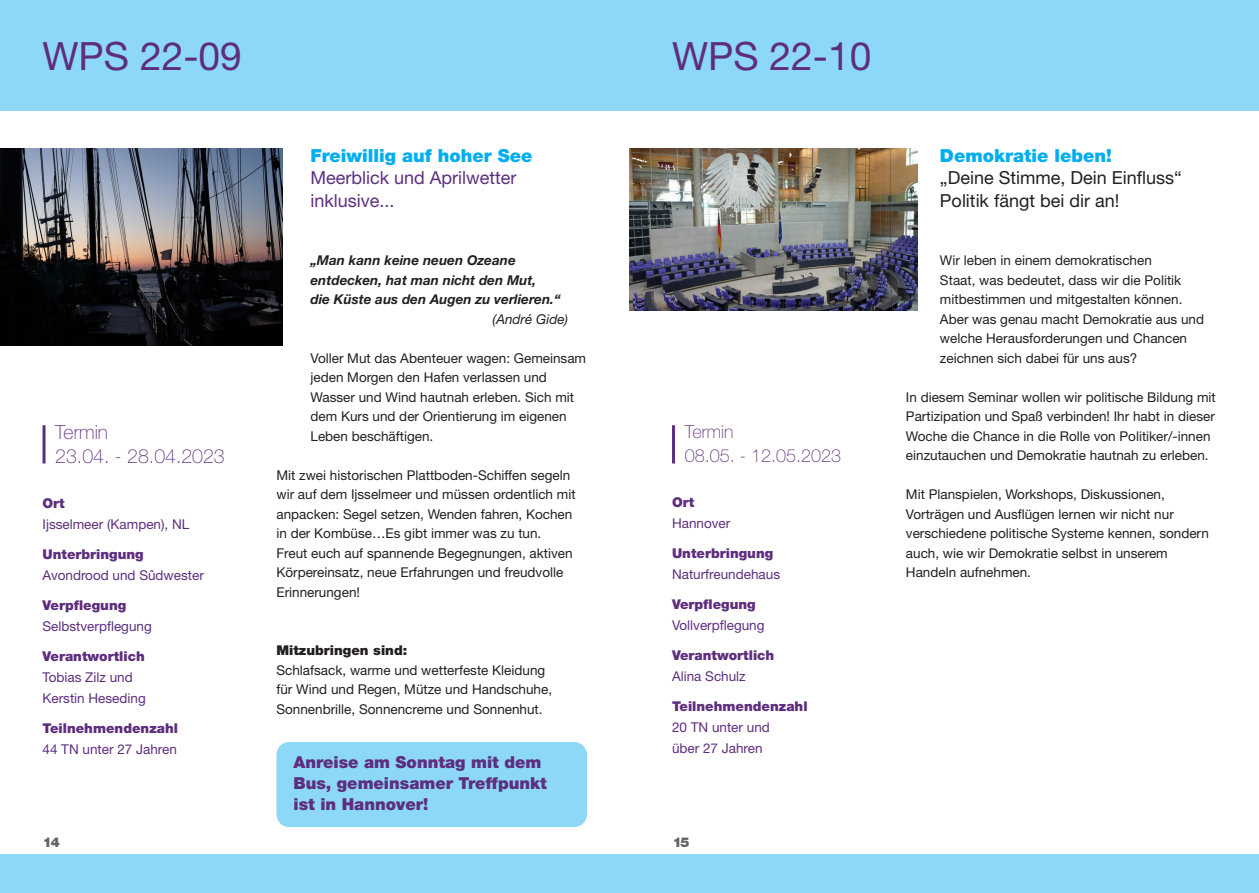
<style>
.page{position:relative;width:1259px;height:893px;background:#fff}
.page>*{position:absolute;margin:0;border:0;box-sizing:border-box;transform-origin:0 0}
.t1{font:39px "Helvetica Neue LT Std";color:#5e2e7e}
.t2{font:100 19.5px "Helvetica Neue LT Std";color:#5e2e7e}
.t3{font:18px/22.5px "Helvetica Neue LT Std";color:#231f20}
.t4{font:900 18px "Helvetica Neue LT Std";color:#00aeef}
.t5{font:18px/22.5px "Helvetica Neue LT Std";color:#5e2e7e}
.t6{font:100 18px "Helvetica Neue LT Std";color:#5e2e7e}
.t7{font:900 16.5px/21px "Helvetica Neue LT Std";color:#5e2e7e}
.t8{font:13.5px/19.5px "Helvetica Neue LT Std";color:#231f20}
.t9{font:13.5px/21px "Helvetica Neue LT Std";color:#5e2e7e}
.t10{font:900 13.5px "Helvetica Neue LT Std";color:#5e2e7e}
.t11{font:italic 700 13.5px "Helvetica Neue LT Std";color:#231f20}
.t12{font:900 13.5px "Helvetica Neue LT Std";color:#231f20}
.t13{font:italic 13.5px "Helvetica Neue LT Std";color:#231f20}
</style>
<div class="page">
<div style="left:0;top:0;width:1259px;height:111px;background:#8dd7f7"></div>
<div style="left:276px;top:742px;width:311px;height:85px;background:#8dd7f7;border-radius:13px"></div>
<img style="left:0;top:149px;width:282px;height:196px">
<img style="left:629px;top:149px;width:288px;height:162px">
<hr style="left:43px;top:425px;width:3px;height:38px;background:#5e2e7e">
<hr style="left:672px;top:425px;width:3px;height:38px;background:#5e2e7e">
<div style="left:0;top:855px;width:1259px;height:38px;background:#8dd7f7"></div>
<p class="t1" style="left:43px;top:33px;width:201px">WPS 22-09</p>
<p class="t1" style="left:672px;top:33px;width:201px">WPS 22-10</p>
<p class="t2" style="left:55px;top:421px;width:54px">Termin</p>
<p class="t2" style="left:55px;top:445px;width:171px">23.04. - 28.04.2023</p>
<p class="t10" style="left:43px;top:495px;width:24px">Ort</p>
<p class="t9" style="left:43px;top:514px;width:148px">Ijsselmeer (Kampen), NL</p>
<p class="t10" style="left:43px;top:546px;width:103px">Unterbringung</p>
<p class="t9" style="left:43px;top:565px;width:163px">Avondrood und Sûdwester</p>
<p class="t10" style="left:43px;top:597px;width:85px">Verpflegung</p>
<p class="t9" style="left:43px;top:616px;width:111px">Selbstverpflegung</p>
<p class="t10" style="left:43px;top:648px;width:104px">Verantwortlich</p>
<p class="t9" style="left:43px;top:667px;width:105px">Tobias Zilz und<br>Kerstin Heseding</p>
<p class="t10" style="left:43px;top:720px;width:137px">Teilnehmendenzahl</p>
<p class="t9" style="left:43px;top:739px;width:136px">44 TN unter 27 Jahren</p>
<p class="t4" style="left:310px;top:145px;width:224px">Freiwillig auf hoher See</p>
<p class="t5" style="left:310px;top:166px;width:208px">Meerblick und Aprilwetter inklusive...</p>
<p class="t11" style="left:310px;top:252px;width:207px">„Man kann keine neuen Ozeane</p>
<p class="t11" style="left:310px;top:272px;width:227px">entdecken, hat man nicht den Mut,</p>
<p class="t11" style="left:310px;top:291px;width:251px">die Küste aus den Augen zu verlieren.“</p>
<p class="t13" style="left:492px;top:311px;width:77px">(André Gide)</p>
<p class="t8" style="left:310px;top:348px;width:277px">Voller Mut das Abenteuer wagen: Gemeinsam jeden Morgen den Hafen verlassen und Wasser und Wind hautnah erleben. Sich mit dem Kurs und der Orientierung im eigenen Leben beschäftigen.</p>
<p class="t8" style="left:276px;top:465px;width:301px">Mit zwei historischen Plattboden-Schiffen segeln wir auf dem Ijsselmeer und müssen ordentlich mit anpacken: Segel setzen, Wenden fahren, Kochen in der Kombüse…Es gibt immer was zu tun.<br>Freut euch auf spannende Begegnungen, aktiven Körpereinsatz, neue Erfahrungen und freudvolle Erinnerungen!</p>
<p class="t12" style="left:276px;top:642px;width:132px">Mitzubringen sind:</p>
<p class="t8" style="left:276px;top:660px;width:277px">Schlafsack, warme und wetterfeste Kleidung für Wind und Regen, Mütze und Handschuhe,<br>Sonnenbrille, Sonnencreme und Sonnenhut.</p>
<p class="t7" style="left:293px;top:751px;width:255px">Anreise am Sonntag mit dem<br>Bus, gemeinsamer Treffpunkt ist in Hannover!</p>
<p class="t6" style="left:685px;top:421px;width:50px">Termin</p>
<p class="t6" style="left:685px;top:445px;width:158px">08.05. - 12.05.2023</p>
<p class="t10" style="left:672px;top:494px;width:24px">Ort</p>
<p class="t9" style="left:672px;top:513px;width:60px">Hannover</p>
<p class="t10" style="left:672px;top:545px;width:103px">Unterbringung</p>
<p class="t9" style="left:672px;top:564px;width:110px">Naturfreundehaus</p>
<p class="t10" style="left:672px;top:596px;width:85px">Verpflegung</p>
<p class="t9" style="left:672px;top:615px;width:94px">Vollverpflegung</p>
<p class="t10" style="left:672px;top:647px;width:104px">Verantwortlich</p>
<p class="t9" style="left:672px;top:666px;width:75px">Alina Schulz</p>
<p class="t10" style="left:672px;top:698px;width:137px">Teilnehmendenzahl</p>
<p class="t9" style="left:672px;top:717px;width:99px">20 TN unter und</p>
<p class="t9" style="left:672px;top:738px;width:92px">über 27 Jahren</p>
<p class="t12" style="left:43px;top:834px;width:19px">14</p>
<p class="t12" style="left:672px;top:834px;width:19px">15</p>
<p class="t4" style="left:940px;top:145px;width:173px">Demokratie leben!</p>
<p class="t3" style="left:940px;top:166px;width:243px">„Deine Stimme, Dein Einfluss“<br>Politik fängt bei dir an!</p>
<p class="t8" style="left:940px;top:250px;width:266px">Wir leben in einem demokratischen<br>Staat, was bedeutet, dass wir die Politik mitbestimmen und mitgestalten können.<br>Aber was genau macht Demokratie aus und welche Herausforderungen und Chancen zeichnen sich dabei für uns aus?</p>
<p class="t8" style="left:906px;top:387px;width:311px">In diesem Seminar wollen wir politische Bildung mit Partizipation und Spaß verbinden! Ihr habt in dieser Woche die Chance in die Rolle von Politiker/-innen einzutauchen und Demokratie hautnah zu erleben.</p>
<p class="t8" style="left:906px;top:484px;width:304px">Mit Planspielen, Workshops, Diskussionen, Vorträgen und Ausflügen lernen wir nicht nur verschiedene politische Systeme kennen, sondern auch, wie wir Demokratie selbst in unserem Handeln aufnehmen.</p>
</div>
